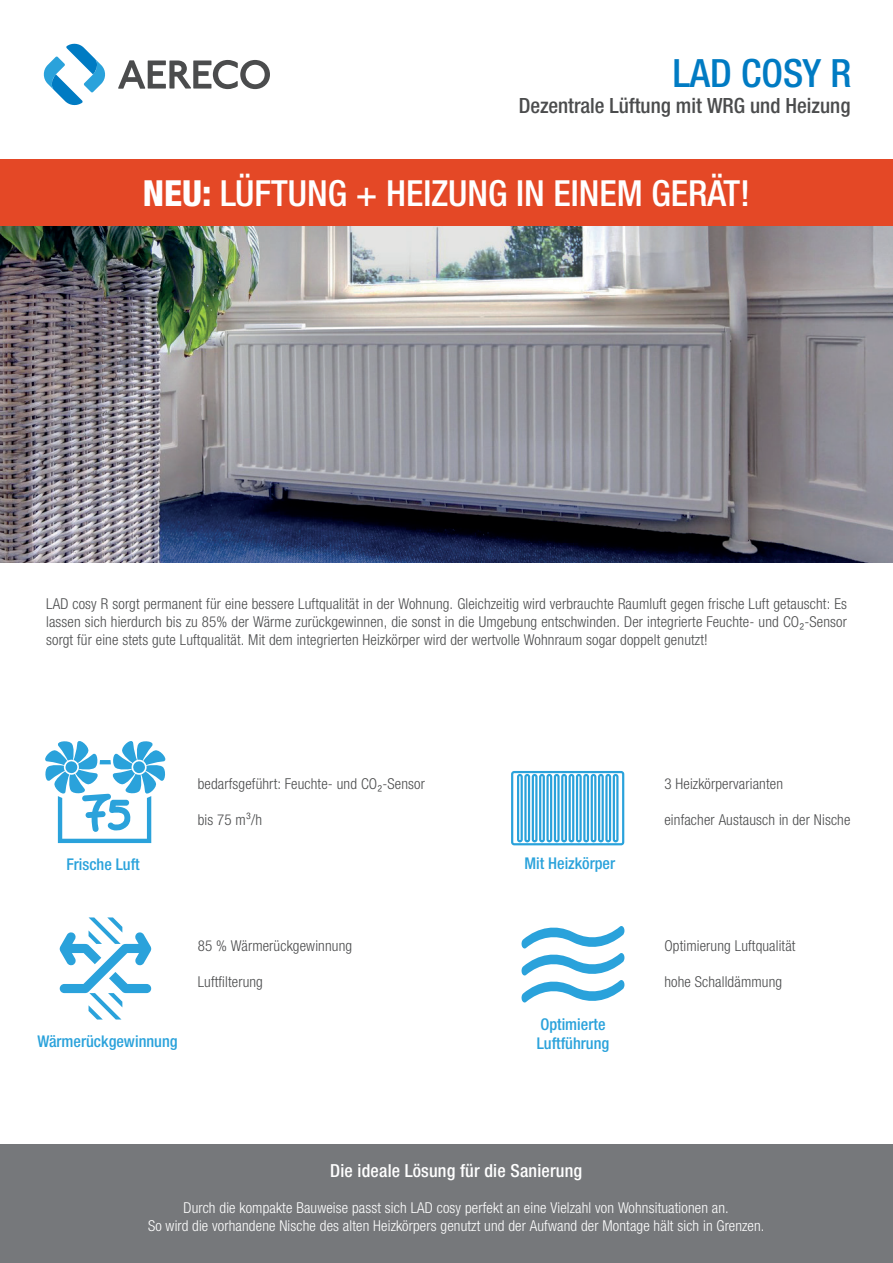
<style>
.page{position:relative;width:893px;height:1263px;background:#fff}
.page>*{position:absolute;margin:0;border:0;box-sizing:border-box;transform-origin:0 0}
.t1{font:500 condensed 39px "Helvetica Neue LTW1 G";color:#007bc3}
.t2{font:500 condensed 36px "Helvetica Neue LTW1 G";color:#fff}
.t3{font:500 condensed 21px "Helvetica Neue LTW1 G";color:#4b4c4d}
.t4{font:500 condensed 18px "Helvetica Neue LTW1 G";letter-spacing:.01em;color:#fff}
.t5{font:500 condensed 16.2px/19.5px "Helvetica Neue LTW1 G";color:#2aa2db}
.t6{font:300 condensed 15px/18px "Helvetica Neue LTW1 G";letter-spacing:.01em;color:#4b4c4d;text-align:justify}
.t7{font:300 condensed 15px/18px "Helvetica Neue LTW1 G";letter-spacing:.01em;color:#fff;text-align:center}
.s1{font-weight:800}
</style>
<div class="page">
<svg style="left:45px;top:741px;width:121px;height:102px"></svg>
<svg style="left:60px;top:917px;width:91px;height:102px"></svg>
<svg style="left:511px;top:771px;width:113px;height:74px"></svg>
<svg style="left:521px;top:926px;width:103px;height:77px"></svg>
<svg style="left:118px;top:60px;width:152px;height:29px"></svg>
<svg style="left:43px;top:43px;width:62px;height:63px"></svg>
<img style="left:0;top:226px;width:893px;height:336px">
<div style="left:0;top:1145px;width:893px;height:118px;background:#76787b"></div>
<div style="left:0;top:159px;width:893px;height:67px;background:#e44826"></div>
<h1 class="t1" style="left:673px;top:50px;width:180px">LAD COSY R</h1>
<h3 class="t3" style="left:519px;top:93px;width:333px">Dezentrale Lüftung mit WRG und Heizung</h3>
<h2 class="t2" style="left:143px;top:171px;width:609px"><span class="s1">NEU:</span> LÜFTUNG + HEIZUNG IN EINEM GERÄT!</h2>
<p class="t6" style="left:46px;top:595px;width:802px">LAD cosy R sorgt permanent für eine bessere Luftqualität in der Wohnung. Gleichzeitig wird verbrauchte Raumluft gegen frische Luft getauscht: Es lassen sich hierdurch bis zu 85% der Wärme zurückgewinnen, die sonst in die Umgebung entschwinden. Der integrierte Feuchte- und CO₂-Sensor sorgt für eine stets gute Luftqualität. Mit dem integrierten Heizkörper wird der wertvolle Wohnraum sogar doppelt genutzt!</p>
<p class="t5" style="left:66px;top:855px;width:75px">Frische Luft</p>
<p class="t6" style="left:198px;top:775px;width:229px">bedarfsgeführt: Feuchte- und CO₂-Sensor</p>
<p class="t6" style="left:198px;top:811px;width:66px">bis 75 m³/h</p>
<p class="t5" style="left:37px;top:1031px;width:142px">Wärmerückgewinnung</p>
<p class="t6" style="left:198px;top:937px;width:156px">85 % Wärmerückgewinnung</p>
<p class="t6" style="left:198px;top:973px;width:67px">Luftfilterung</p>
<p class="t5" style="left:524px;top:854px;width:92px">Mit Heizkörper</p>
<p class="t5" style="left:537px;top:1014px;width:74px">Optimierte<br>Luftführung</p>
<p class="t6" style="left:664px;top:775px;width:120px">3 Heizkörpervarianten</p>
<p class="t6" style="left:664px;top:811px;width:188px">einfacher Austausch in der Nische</p>
<p class="t6" style="left:664px;top:937px;width:133px">Optimierung Luftqualität</p>
<p class="t6" style="left:664px;top:973px;width:119px">hohe Schalldämmung</p>
<p class="t4" style="left:330px;top:1160px;width:253px">Die ideale Lösung für die Sanierung</p>
<p class="t7" style="left:148px;top:1199px;width:618px">Durch die kompakte Bauweise passt sich LAD cosy perfekt an eine Vielzahl von Wohnsituationen an.<br>So wird die vorhandene Nische des alten Heizkörpers genutzt und der Aufwand der Montage hält sich in Grenzen.</p>
</div>
